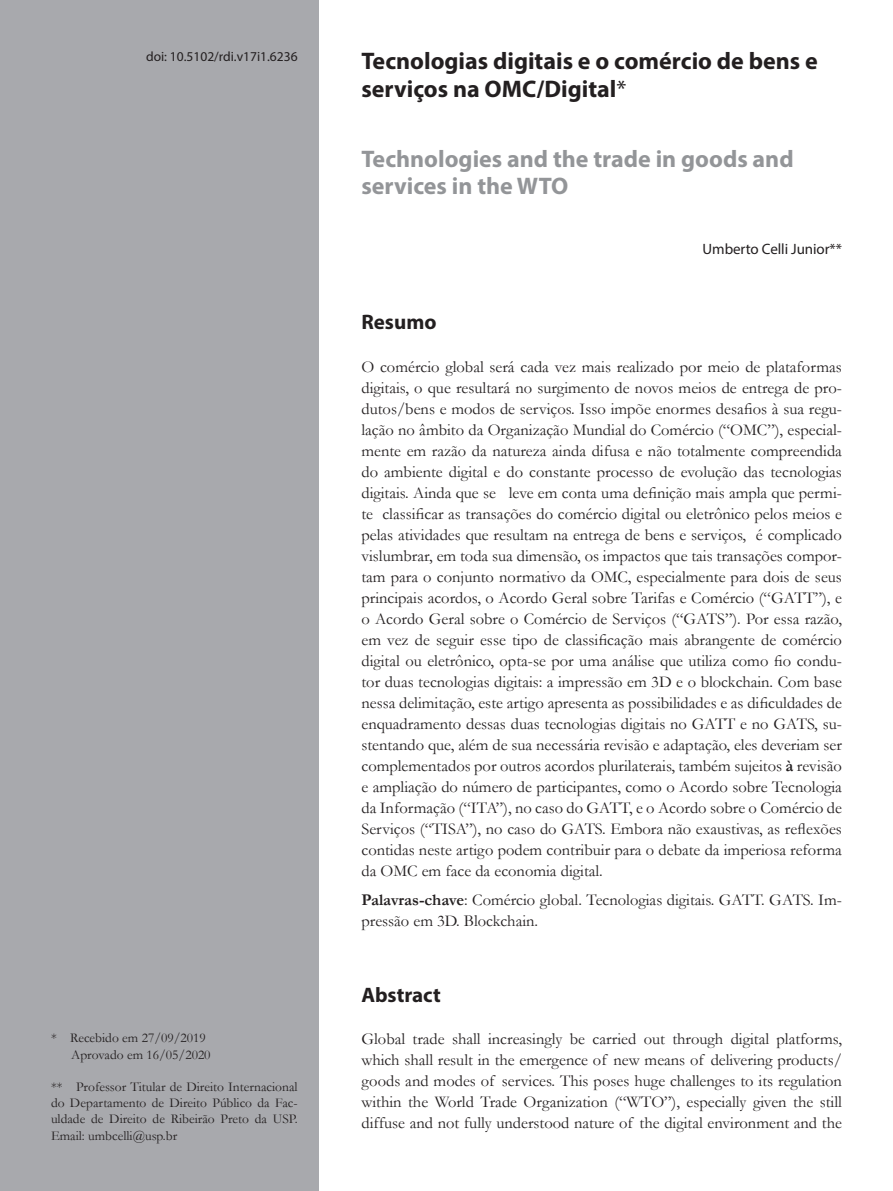
<style>
.page{position:relative;width:893px;height:1191px;background:#fff}
.page>*{position:absolute;margin:0;border:0;box-sizing:border-box;transform-origin:0 0}
.Tit{font:700 24px/27.6px "Myriad Pro";color:#231f20}
.Tit2{font:700 24px/27.6px "Myriad Pro";color:#939598}
.subt_resumo{font:700 21px "Myriad Pro";color:#231f20}
.text_sem_recuo{font:16.5px/21px "Garamond";color:#231f20;text-align:justify}
.Myriad_10{font:15px "Myriad Pro";letter-spacing:-.005em;color:#231f20}
.rodape{font:13.5px/16.2px "Garamond";color:#231f20;text-align:justify}
.Doi{font:13.5px "Myriad Pro";color:#231f20}
.s1{font-weight:400}
.s2{font-weight:700}
</style>
<div class="page">
<div style="left:0;top:0;width:319px;height:1191px;background:#a8a9ad"></div>
<p class="Doi" style="left:146px;top:48px;width:153px">doi: 10.5102/rdi.v17i1.6236</p>
<p class="Tit" style="left:361px;top:46px;width:458px">Tecnologias digitais e o comércio de bens e serviços na OMC/Digital<span class="s1">*</span></p>
<p class="Tit2" style="left:361px;top:144px;width:434px">Technologies and the trade in goods and services in the WTO</p>
<p class="Myriad_10" style="left:703px;top:240px;width:141px">Umberto Celli Junior**</p>
<p class="rodape" style="left:51px;top:1029px;width:156px">* Recebido em 27/09/2019</p>
<p class="rodape" style="left:71px;top:1046px;width:141px">Aprovado em 16/05/2020</p>
<p class="rodape" style="left:51px;top:1078px;width:248px">** Professor Titular de Direito Internacional do Departamento de Direito Público da Fac&shy;uldade de Direito de Ribeirão Preto da USP.<br>Email: umbcelli@usp.br</p>
<p class="subt_resumo" style="left:361px;top:309px;width:77px">Resumo</p>
<p class="text_sem_recuo" style="left:361px;top:355px;width:482px">O comércio global será cada vez mais realizado por meio de plataformas digitais, o que resultará no surgimento de novos meios de entrega de pro&shy;dutos/bens e modos de serviços. Isso impõe enormes desafios à sua regu&shy;lação no âmbito da Organização Mundial do Comércio (“OMC”), especial&shy;mente em razão da natureza ainda difusa e não totalmente compreendida do ambiente digital e do constante processo de evolução das tecnologias digitais. Ainda que se leve em conta uma definição mais ampla que permi&shy;te classificar as transações do comércio digital ou eletrônico pelos meios e pelas atividades que resultam na entrega de bens e serviços, é complicado vislumbrar, em toda sua dimensão, os impactos que tais transações compor&shy;tam para o conjunto normativo da OMC, especialmente para dois de seus principais acordos, o Acordo Geral sobre Tarifas e Comércio (“GATT”), e o Acordo Geral sobre o Comércio de Serviços (“GATS”). Por essa razão, em vez de seguir esse tipo de classificação mais abrangente de comércio digital ou eletrônico, opta-se por uma análise que utiliza como fio condu&shy;tor duas tecnologias digitais: a impressão em 3D e o blockchain. Com base nessa delimitação, este artigo apresenta as possibilidades e as dificuldades de enquadramento dessas duas tecnologias digitais no GATT e no GATS, su&shy;stentando que, além de sua necessária revisão e adaptação, eles deveriam ser complementados por outros acordos plurilaterais, também sujeitos <span class="s2">à</span> revisão e ampliação do número de participantes, como o Acordo sobre Tecnologia da Informação (“ITA”), no caso do GATT, e o Acordo sobre o Comércio de Serviços (“TISA”), no caso do GATS. Embora não exaustivas, as reflexões contidas neste artigo podem contribuir para o debate da imperiosa reforma da OMC em face da economia digital.</p>
<p class="text_sem_recuo" style="left:361px;top:889px;width:482px"><span class="s2">Palavras-chave</span>: Comércio global. Tecnologias digitais. GATT. GATS. Im&shy;pressão em 3D. Blockchain.</p>
<p class="subt_resumo" style="left:361px;top:980px;width:81px">Abstract</p>
<p class="text_sem_recuo" style="left:361px;top:1027px;width:482px">Global trade shall increasingly be carried out through digital platforms, which shall result in the emergence of new means of delivering products/ goods and modes of services. This poses huge challenges to its regulation within the World Trade Organization (“WTO”), especially given the still diffuse and not fully understood nature of the digital environment and the</p>
</div>
